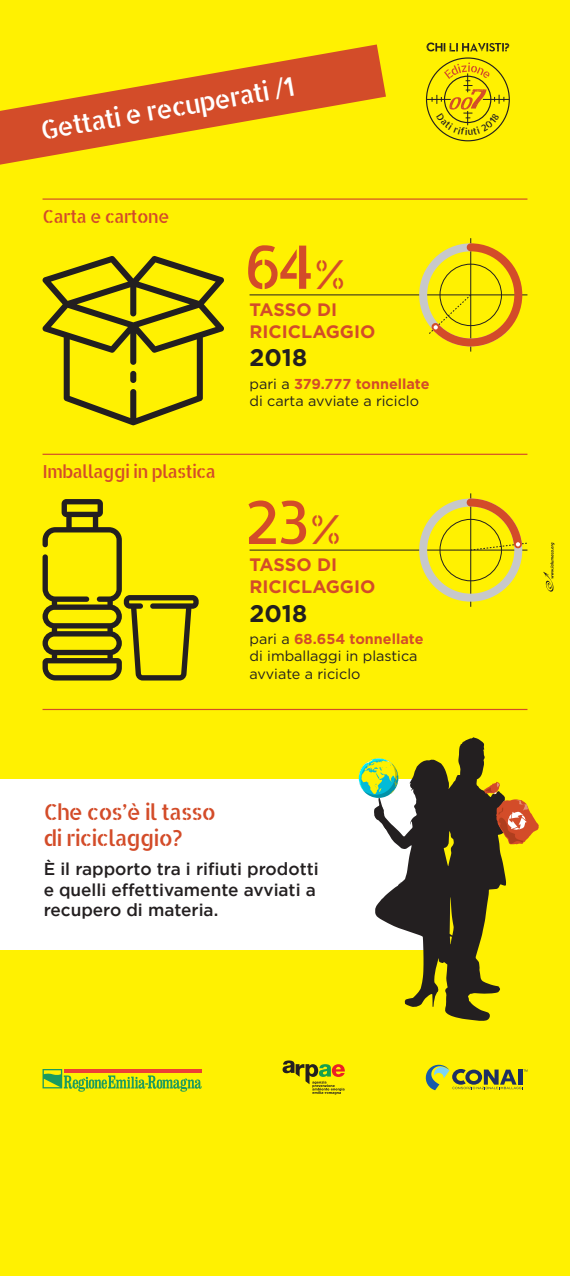
<style>
.page{position:relative;width:570px;height:1276px;background:#fff101}
.page>*{position:absolute;margin:0;border:0;box-sizing:border-box;transform-origin:0 0}
.t1{font:60px "Allerta Stencil";color:#d34c29}
.t2{font:26px "Allerta Stencil";color:#fff}
.t3{font:700 24px "Gotham";color:#231f20}
.t4{font:22px/26.4px "Allerta Stencil";letter-spacing:-.05em;color:#d34c29}
.t5{font:700 18px/21.6px "Gotham";color:#d34c29}
.Titolo{font:18px "Allerta Stencil";letter-spacing:-.05em;color:#d34c29}
.t6{font:500 17.2px/20.6px "Gotham";color:#231f20}
.t7{font:14.4px/17.3px "Gotham";color:#231f20}
.s1{font-size:40px}
.s2{font-weight:700;color:#d34c29}
</style>
<div class="page">
<svg style="left:282px;top:1060px;width:63px;height:34px"></svg>
<svg style="left:43px;top:1069px;width:159px;height:22px"></svg>
<svg style="left:426px;top:1064px;width:101px;height:26px"></svg>
<svg style="left:426px;top:58px;width:83px;height:83px"></svg>
<hr style="left:426px;top:99px;width:83px;height:1px;background:#231f20">
<svg style="left:426px;top:43px;width:83px;height:8px"></svg>
<svg style="left:543px;top:542px;width:11px;height:49px"></svg>
<svg style="left:0;top:44px;width:386px;height:121px"></svg>
<hr style="left:43px;top:198px;width:484px;height:2px;background:#d34c29">
<hr style="left:43px;top:454px;width:484px;height:1px;background:#d34c29">
<hr style="left:43px;top:709px;width:484px;height:1px;background:#d34c29">
<svg style="left:42px;top:256px;width:182px;height:169px"></svg>
<hr style="left:249px;top:295px;width:278px;height:1px;background:#231f20">
<hr style="left:470px;top:238px;width:1px;height:113px;background:#231f20">
<svg style="left:415px;top:239px;width:111px;height:111px"></svg>
<svg style="left:43px;top:499px;width:156px;height:181px"></svg>
<hr style="left:249px;top:550px;width:278px;height:1px;background:#231f20">
<hr style="left:470px;top:493px;width:1px;height:114px;background:#231f20">
<div style="left:419px;top:498px;width:103px;height:103px;border:8px solid #c7c8ca;border-radius:50%"></div>
<svg style="left:462px;top:494px;width:65px;height:59px"></svg>
<div style="left:0;top:780px;width:439px;height:170px;background:#fff"></div>
<svg style="left:375px;top:737px;width:131px;height:283px;fill:#231f20"></svg>
<svg style="left:484px;top:781px;width:55px;height:63px"></svg>
<svg style="left:359px;top:758px;width:40px;height:71px"></svg>
<svg style="left:432px;top:62px;width:72px;height:73px"></svg>
<p class="t2" style="left:38px;top:114px;width:259px;rotate:-10deg">Gettati e recuperati /1</p>
<p class="Titolo" style="left:43px;top:204px;width:129px">Carta e cartone</p>
<p class="Titolo" style="left:43px;top:459px;width:175px">Imballaggi in plastica</p>
<p class="t1" style="left:244px;top:227px;width:104px">64<span class="s1">%</span></p>
<p class="t5" style="left:249px;top:299px;width:127px">TASSO DI<br>RICICLAGGIO</p>
<p class="t3" style="left:249px;top:342px;width:59px">2018</p>
<p class="t7" style="left:249px;top:375px;width:181px">pari a <span class="s2">379.777 tonnellate </span>di carta avviate a riciclo</p>
<p class="t1" style="left:244px;top:482px;width:99px">23<span class="s1">%</span></p>
<p class="t5" style="left:249px;top:554px;width:127px">TASSO DI<br>RICICLAGGIO</p>
<p class="t3" style="left:249px;top:597px;width:59px">2018</p>
<p class="t7" style="left:249px;top:630px;width:175px">pari a <span class="s2">68.654 tonnellate </span>di imballaggi in plastica avviate a riciclo</p>
<p class="t4" style="left:44px;top:797px;width:174px">Che cos i lè’ tasso di riciclaggio?</p>
<p class="t6" style="left:44px;top:858px;width:277px">È il rapporto tra i rifiuti prodotti e quelli effettivamente avviati a recupero di materia.</p>
</div>
